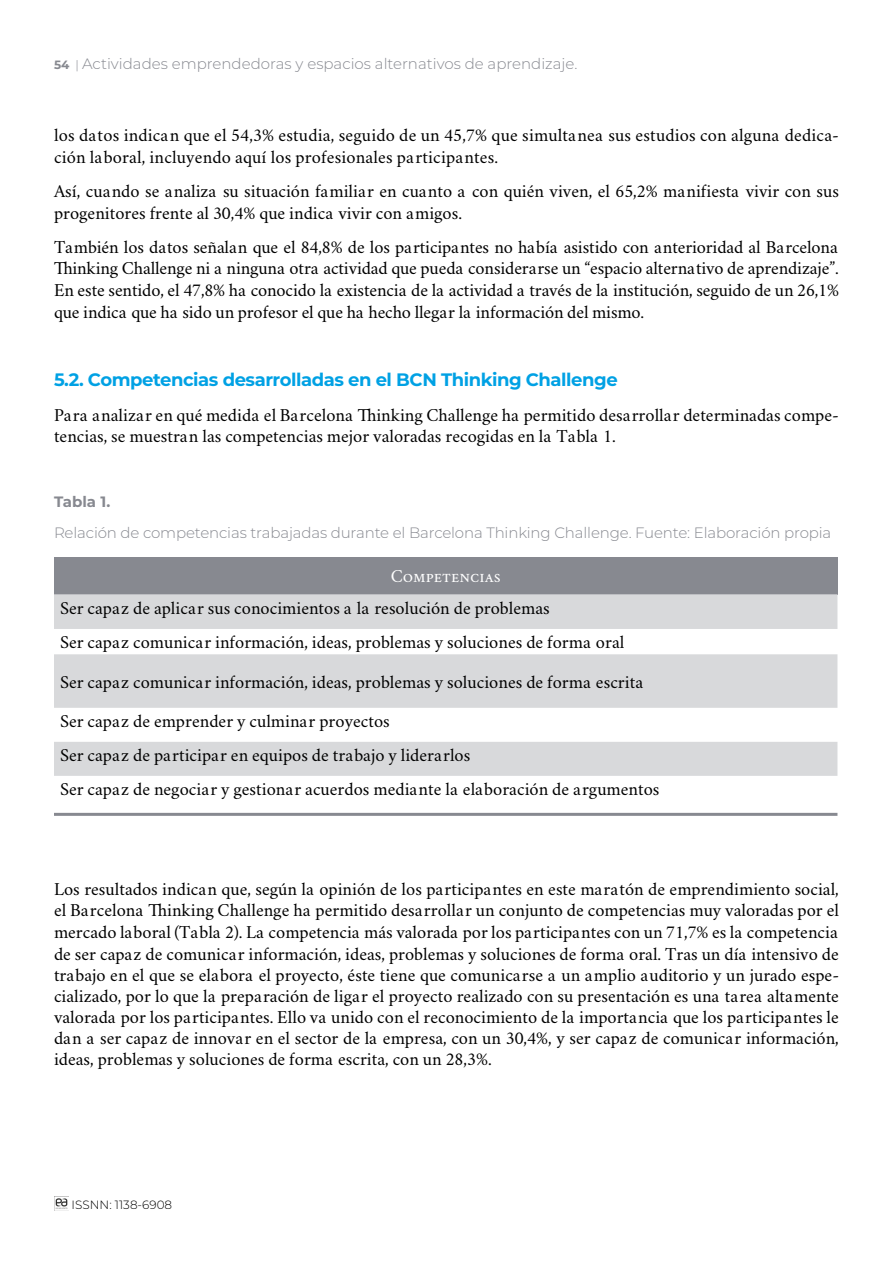
<style>
.page{position:relative;width:893px;height:1263px;background:#fff}
.page>*{position:absolute;margin:0;border:0;box-sizing:border-box;transform-origin:0 0}
.t1{font:18px/21.3px "Crimson";color:#000}
.t2{font:18px/34.7px "Crimson";letter-spacing:.05em;color:#000}
.t3{font:700 18px "Montserrat";letter-spacing:-.025em;color:#00a1e4}
.t4{font:18px "Crimson";color:#fff}
.t5{font:300 15px "Montserrat";letter-spacing:-.01em;color:#878990}
.t6{font:700 15px "Montserrat";color:#878990}
.t7{font:300 12px "Montserrat";color:#000}
.s1{font-weight:700;font-size:12px}
.s2{font-size:12px}
</style>
<div class="page">
<img style="left:54px;top:1196px;width:14px;height:15px">
<div style="left:54px;top:557px;width:783px;height:37px;background:#878990"></div>
<svg style="left:54px;top:594px;width:783px;height:182px;fill:#d8d9db"></svg>
<hr style="left:54px;top:813px;width:783px;height:3px;background:#878990">
<p class="t5" style="left:54px;top:53px;width:525px"><span class="s1">54</span> <span class="s2">|</span> Actividades emprendedoras y espacios alternativos de aprendizaje.</p>
<p class="t1" style="left:54px;top:123px;width:786px">los datos indican que el 54,3% estudia, seguido de un 45,7% que simultanea sus estudios con alguna dedica&shy;ción laboral, incluyendo aquí los profesionales participantes.</p>
<p class="t1" style="left:54px;top:179px;width:786px">Así, cuando se analiza su situación familiar en cuanto a con quién viven, el 65,2% manifiesta vivir con sus progenitores frente al 30,4% que indica vivir con amigos.</p>
<p class="t1" style="left:54px;top:235px;width:787px;text-align:justify">También los datos señalan que el 84,8% de los participantes no había asistido con anterioridad al Barcelona Thinking Challenge ni a ninguna otra actividad que pueda considerarse un “espacio alternativo de aprendizaje”.<br>En este sentido, el 47,8% ha conocido la existencia de la actividad a través de la institución, seguido de un 26,1% que indica que ha sido un profesor el que ha hecho llegar la información del mismo.</p>
<p class="t3" style="left:54px;top:367px;width:565px">5.2. Competencias desarrolladas en el BCN Thinking Challenge</p>
<p class="t1" style="left:54px;top:403px;width:786px">Para analizar en qué medida el Barcelona Thinking Challenge ha permitido desarrollar determinadas compe&shy;tencias, se muestran las competencias mejor valoradas recogidas en la Tabla 1.</p>
<p class="t6" style="left:54px;top:491px;width:58px">Tabla 1.</p>
<p class="t5" style="left:54px;top:523px;width:779px">Relación de competencias trabajadas durante el Barcelona Thinking Challenge. Fuente: Elaboración propia</p>
<p class="t4" style="left:391px;top:564px;width:112px">Competencias</p>
<p class="t2" style="left:60px;top:589px;width:566px">Ser capaz de aplicar sus conocimientos a la resolución de problemas<br>Ser capaz comunicar información, ideas, problemas y soluciones de forma oral</p>
<p class="t2" style="left:60px;top:661px;width:585px;line-height:39.5px">Ser capaz comunicar información, ideas, problemas y soluciones de forma escrita<br>Ser capaz de emprender y culminar proyectos</p>
<p class="t1" style="left:60px;top:737px;width:601px;line-height:34px">Ser capaz de participar en equipos de trabajo y liderarlos<br>Ser capaz de negociar y gestionar acuerdos mediante la elaboración de argumentos</p>
<p class="t1" style="left:54px;top:877px;width:787px;text-align:justify">Los resultados indican que, según la opinión de los participantes en este maratón de emprendimiento social, el Barcelona Thinking Challenge ha permitido desarrollar un conjunto de competencias muy valoradas por el mercado laboral (Tabla 2). La competencia más valorada por los participantes con un 71,7% es la competencia de ser capaz de comunicar información, ideas, problemas y soluciones de forma oral. Tras un día intensivo de trabajo en el que se elabora el proyecto, éste tiene que comunicarse a un amplio auditorio y un jurado espe&shy;cializado, por lo que la preparación de ligar el proyecto realizado con su presentación es una tarea altamente valorada por los participantes. Ello va unido con el reconocimiento de la importancia que los participantes le dan a ser capaz de innovar en el sector de la empresa, con un 30,4%, y ser capaz de comunicar información, ideas, problemas y soluciones de forma escrita, con un 28,3%.</p>
<p class="t7" style="left:72px;top:1196px;width:102px">ISSNN: 1138-6908</p>
</div>
